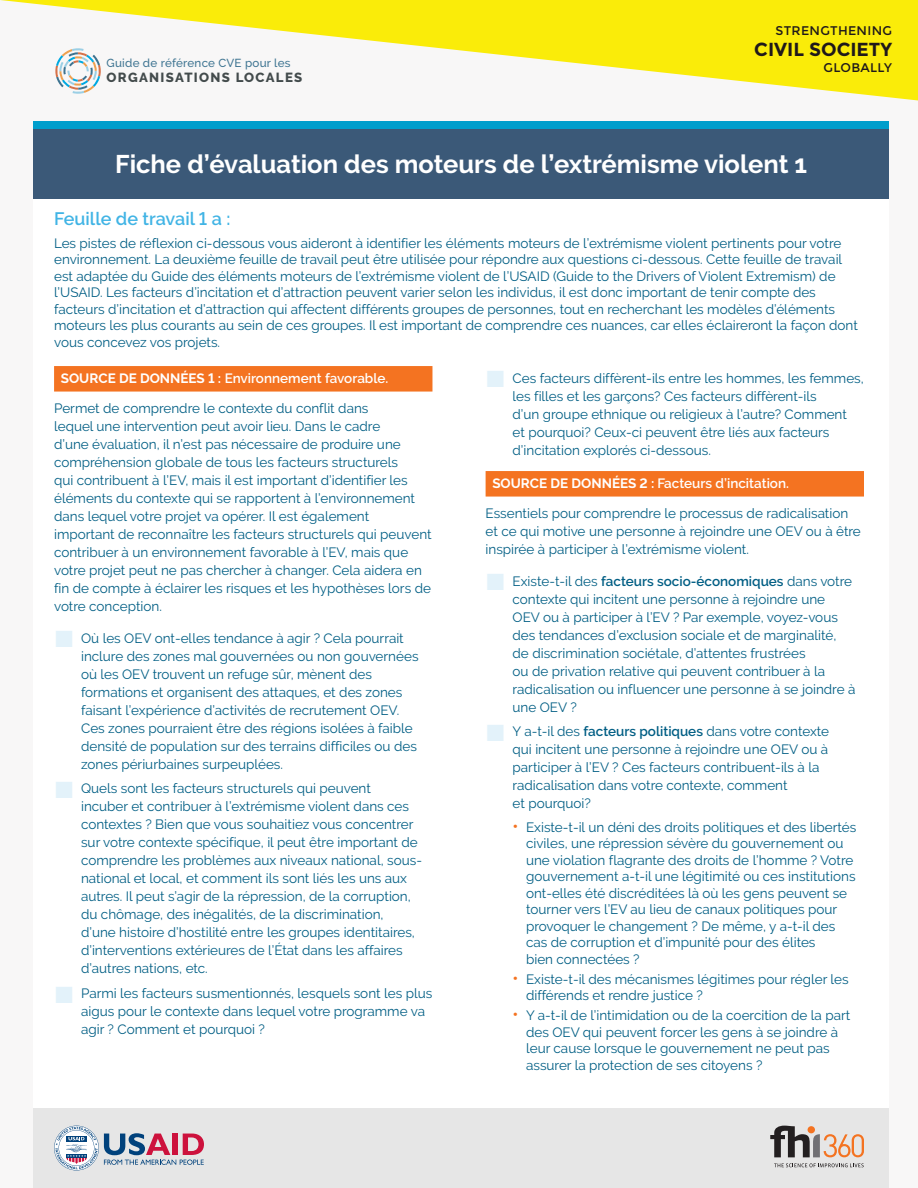
<style>
.page{position:relative;width:918px;height:1188px;background:#f8f7f7}
.page>*{position:absolute;margin:0;border:0;box-sizing:border-box;transform-origin:0 0}
.t1{font:700 25.5px "Raleway";color:#fff}
.t2{font:700 18.9px "Montserrat";color:#1f191a}
.P1{font:600 18px "Raleway";color:#41b4e5}
.Body{font:13.5px/18px "Raleway";color:#015e84}
.LineOfInquiry{font:600 13.5px "Raleway";color:#fff}
.t3{font:800 13.2px "Raleway";letter-spacing:.1em;color:#434b4c}
.t4{font:12.6px "Montserrat";letter-spacing:.025em;color:#1f191a}
.t5{font:500 11.55px "Raleway";letter-spacing:.02em;color:#3e7491}
.s1{font-weight:700}
.s2{font-weight:600}
.s3{font-weight:600;font-size:16.5px;color:#f47321}
</style>
<div class="page">
<div style="left:33px;top:121px;width:856px;height:1067px;background:#fff"></div>
<div style="left:33px;top:1108px;width:856px;height:80px;background:#e6e6e6"></div>
<svg style="left:54px;top:1126px;width:150px;height:44px"></svg>
<svg style="left:770px;top:1126px;width:94px;height:31px"></svg>
<svg style="left:774px;top:1163px;width:90px;height:4px"></svg>
<div style="left:33px;top:129px;width:856px;height:69px;background:#3b5978"></div>
<div style="left:33px;top:121px;width:856px;height:8px;background:#009ecc"></div>
<svg style="left:0;top:0;width:918px;height:100px"></svg>
<div style="left:54px;top:366px;width:378px;height:26px;background:#f47321"></div>
<div style="left:486px;top:471px;width:378px;height:26px;background:#f47321"></div>
<p class="t5" style="left:107px;top:56px;width:185px">Guide de référence CVE pour les</p>
<p class="t3" style="left:107px;top:69px;width:197px">ORGANISATIONS LOCALES</p>
<p class="t4" style="left:775px;top:23px;width:118px">STRENGTHENING</p>
<h2 class="t2" style="left:754px;top:38px;width:139px">CIVIL SOCIETY</h2>
<p class="t4" style="left:824px;top:60px;width:70px">GLOBALLY</p>
<h1 class="t1" style="left:115px;top:150px;width:694px">Fiche d’évaluation des moteurs de l’extrémisme violent 1</h1>
<p class="P1" style="left:54px;top:208px;width:178px">Feuille de travail 1 a :</p>
<p class="Body" style="left:54px;top:235px;width:805px;line-height:16.5px">Les pistes de réflexion ci-dessous vous aideront à identifier les éléments moteurs de l’extrémisme violent pertinents pour votre environnement. La deuxième feuille de travail peut être utilisée pour répondre aux questions ci-dessous. Cette feuille de travail est adaptée du Guide des éléments moteurs de l’extrémisme violent de l’USAID (Guide to the Drivers of Violent Extremism) de l’USAID. Les facteurs d’incitation et d’attraction peuvent varier selon les individus, il est donc important de tenir compte des facteurs d’incitation et d’attraction qui affectent différents groupes de personnes, tout en recherchant les modèles d’éléments moteurs les plus courants au sein de ces groupes. Il est important de comprendre ces nuances, car elles éclaireront la façon dont vous concevez vos projets.</p>
<p class="LineOfInquiry" style="left:61px;top:370px;width:329px"><span class="s1">SOURCE DE DONNÉES 1 :</span> Environnement favorable.</p>
<p class="Body" style="left:54px;top:399px;width:379px">Permet de comprendre le contexte du conflit dans<br>lequel une intervention peut avoir lieu. Dans le cadre<br>d’une évaluation, il n’est pas nécessaire de produire une compréhension globale de tous les facteurs structurels<br>qui contribuent à l’EV, mais il est important d’identifier les éléments du contexte qui se rapportent à l’environnement dans lequel votre projet va opérer. Il est également important de reconnaître les facteurs structurels qui peuvent contribuer à un environnement favorable à l’EV, mais que votre projet peut ne pas chercher à changer. Cela aidera en fin de compte à éclairer les risques et les hypothèses lors de votre conception.</p>
<p class="Body" style="left:81px;top:629px;width:339px">Où les OEV ont-elles tendance à agir ? Cela pourrait inclure des zones mal gouvernées ou non gouvernées où les OEV trouvent un refuge sûr, mènent des formations et organisent des attaques, et des zones faisant l’expérience d’activités de recrutement OEV.<br>Ces zones pourraient être des régions isolées à faible densité de population sur des terrains difficiles ou des zones périurbaines surpeuplées.</p>
<p class="Body" style="left:81px;top:780px;width:342px">Quels sont les facteurs structurels qui peuvent<br>incuber et contribuer à l’extrémisme violent dans ces contextes ? Bien que vous souhaitiez vous concentrer sur votre contexte spécifique, il peut être important de comprendre les problèmes aux niveaux national, sous&shy;national et local, et comment ils sont liés les uns aux autres. Il peut s’agir de la répression, de la corruption, du chômage, des inégalités, de la discrimination,<br>d’une histoire d’hostilité entre les groupes identitaires, d’interventions extérieures de l’État dans les affaires d’autres nations, etc.</p>
<p class="Body" style="left:81px;top:984px;width:353px">Parmi les facteurs susmentionnés, lesquels sont les plus aigus pour le contexte dans lequel votre programme va agir ? Comment et pourquoi ?</p>
<p class="Body" style="left:513px;top:369px;width:353px">Ces facteurs diffèrent-ils entre les hommes, les femmes, les filles et les garçons? Ces facteurs diffèrent-ils<br>d’un groupe ethnique ou religieux à l’autre? Comment<br>et pourquoi? Ceux-ci peuvent être liés aux facteurs d’incitation explorés ci-dessous.</p>
<p class="LineOfInquiry" style="left:492px;top:475px;width:298px"><span class="s1">SOURCE DE DONNÉES 2 :</span> Facteurs d’incitation.</p>
<p class="Body" style="left:486px;top:504px;width:377px">Essentiels pour comprendre le processus de radicalisation et ce qui motive une personne à rejoindre une OEV ou à être inspirée à participer à l’extrémisme violent.</p>
<p class="Body" style="left:513px;top:572px;width:344px">Existe-t-il des <span class="s2">facteurs socio-économiques</span> dans votre contexte qui incitent une personne à rejoindre une OEV ou à participer à l’EV ? Par exemple, voyez-vous des tendances d’exclusion sociale et de marginalité, de discrimination sociétale, d’attentes frustrées<br>ou de privation relative qui peuvent contribuer à la radicalisation ou influencer une personne à se joindre à une OEV ?</p>
<p class="Body" style="left:513px;top:723px;width:318px">Y a-t-il des <span class="s2">facteurs politiques</span> dans votre contexte qui incitent une personne à rejoindre une OEV ou à participer à l’EV ? Ces facteurs contribuent-ils à la radicalisation dans votre contexte, comment<br>et pourquoi?</p>
<p class="Body" style="left:526px;top:819px;width:332px;line-height:16.5px;text-indent:-14px"><span class="s3">•</span> Existe-t-il un déni des droits politiques et des libertés civiles, une répression sévère du gouvernement ou une violation flagrante des droits de l’homme ? Votre gouvernement a-t-il une légitimité ou ces institutions ont-elles été discréditées là où les gens peuvent se tourner vers l’EV au lieu de canaux politiques pour provoquer le changement ? De même, y a-t-il des cas de corruption et d’impunité pour des élites<br>bien connectées ?</p>
<p class="Body" style="left:526px;top:971px;width:324px;line-height:16.5px;text-indent:-14px"><span class="s3">•</span> Existe-t-il des mécanismes légitimes pour régler les différends et rendre justice ?</p>
<p class="Body" style="left:526px;top:1007px;width:326px;line-height:16.5px;text-indent:-14px"><span class="s3">•</span> Y a-t-il de l’intimidation ou de la coercition de la part des OEV qui peuvent forcer les gens à se joindre à leur cause lorsque le gouvernement ne peut pas assurer la protection de ses citoyens ?</p>
</div>
